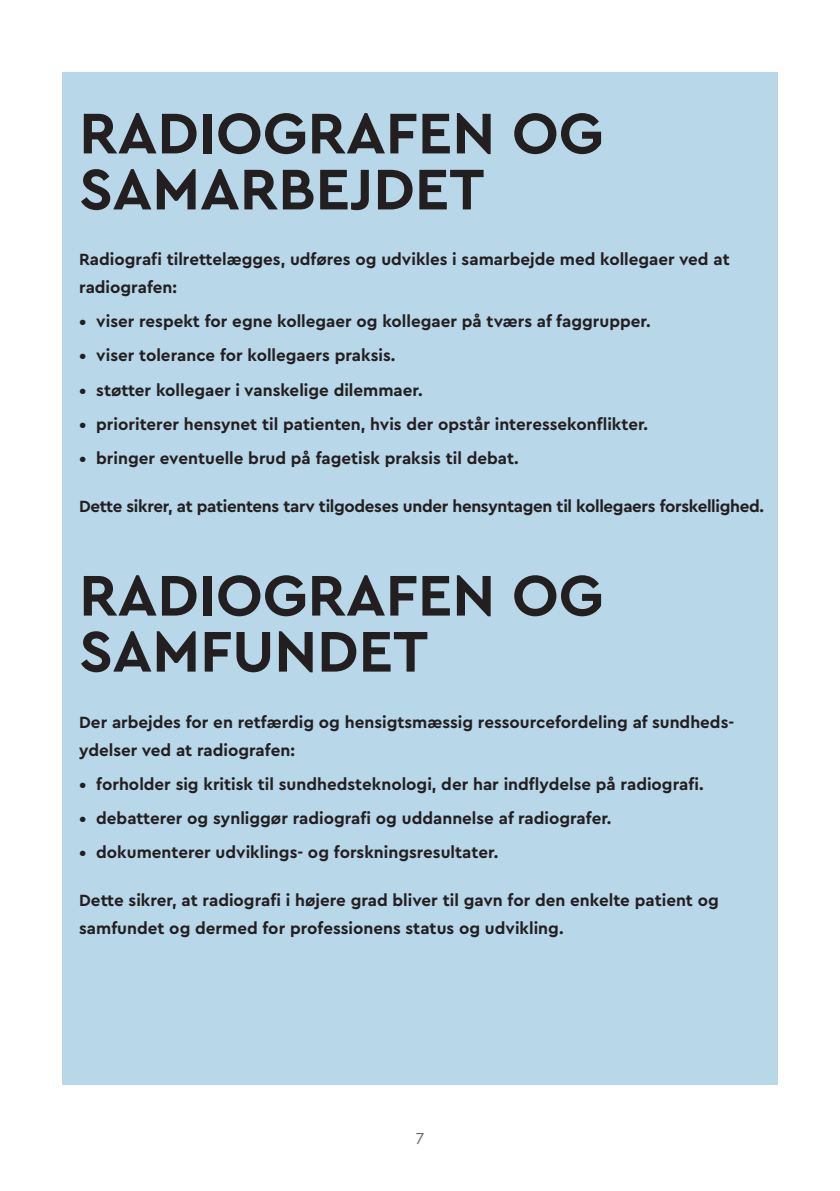
<style>
.page{position:relative;width:840px;height:1191px;background:#fff}
.page>*{position:absolute;margin:0;border:0;box-sizing:border-box;transform-origin:0 0}
.BOX_BRØD{font:700 60px "Cera Basic";color:#231f20}
.BOX_BRØD-2{font:700 17px/28px "Cera Basic";color:#231f20}
.BOX_BRØD-3{font:700 17px "Cera Basic";letter-spacing:-.02em;color:#231f20}
.t1{font:17px "Cera Basic";color:#6c6d70}
</style>
<div class="page">
<div style="left:62px;top:72px;width:715px;height:1012px;background:#b8d7e9"></div>
<p class="BOX_BRØD" style="left:79px;top:98px;width:525px">RADIOGRAFEN OG</p>
<p class="BOX_BRØD" style="left:79px;top:154px;width:406px">SAMARBEJDET</p>
<p class="BOX_BRØD-2" style="left:79px;top:246px;width:651px">Radiografi tilrettelægges, udføres og udvikles i samarbejde med kollegaer ved at radiografen:</p>
<p class="BOX_BRØD-2" style="left:79px;top:308px;width:572px">• viser respekt for egne kollegaer og kollegaer på tværs af faggrupper.</p>
<p class="BOX_BRØD-2" style="left:79px;top:342px;width:317px">• viser tolerance for kollegaers praksis.</p>
<p class="BOX_BRØD-2" style="left:79px;top:376px;width:345px">• støtter kollegaer i vanskelige dilemmaer.</p>
<p class="BOX_BRØD-2" style="left:79px;top:410px;width:570px">• prioriterer hensynet til patienten, hvis der opstår interessekonflikter.</p>
<p class="BOX_BRØD-2" style="left:79px;top:444px;width:440px">• bringer eventuelle brud på fagetisk praksis til debat.</p>
<p class="BOX_BRØD-3" style="left:79px;top:496px;width:686px">Dette sikrer, at patientens tarv tilgodeses under hensyntagen til kollegaers forskellighed.</p>
<p class="BOX_BRØD" style="left:79px;top:560px;width:525px">RADIOGRAFEN OG</p>
<p class="BOX_BRØD" style="left:79px;top:616px;width:350px">SAMFUNDET</p>
<p class="BOX_BRØD-2" style="left:79px;top:708px;width:656px">Der arbejdes for en retfærdig og hensigtsmæssig ressourcefordeling af sundheds&shy;ydelser ved at radiografen:</p>
<p class="BOX_BRØD-2" style="left:79px;top:770px;width:625px">• forholder sig kritisk til sundhedsteknologi, der har indflydelse på radiografi.</p>
<p class="BOX_BRØD-2" style="left:79px;top:804px;width:533px">• debatterer og synliggør radiografi og uddannelse af radiografer.</p>
<p class="BOX_BRØD-2" style="left:79px;top:838px;width:420px">• dokumenterer udviklings- og forskningsresultater.</p>
<p class="BOX_BRØD-2" style="left:79px;top:886px;width:640px">Dette sikrer, at radiografi i højere grad bliver til gavn for den enkelte patient og</p>
<p class="BOX_BRØD-2" style="left:79px;top:914px;width:485px">samfundet og dermed for professionens status og udvikling.</p>
<p class="t1" style="left:415px;top:1126px;width:10px">7</p>
</div>
